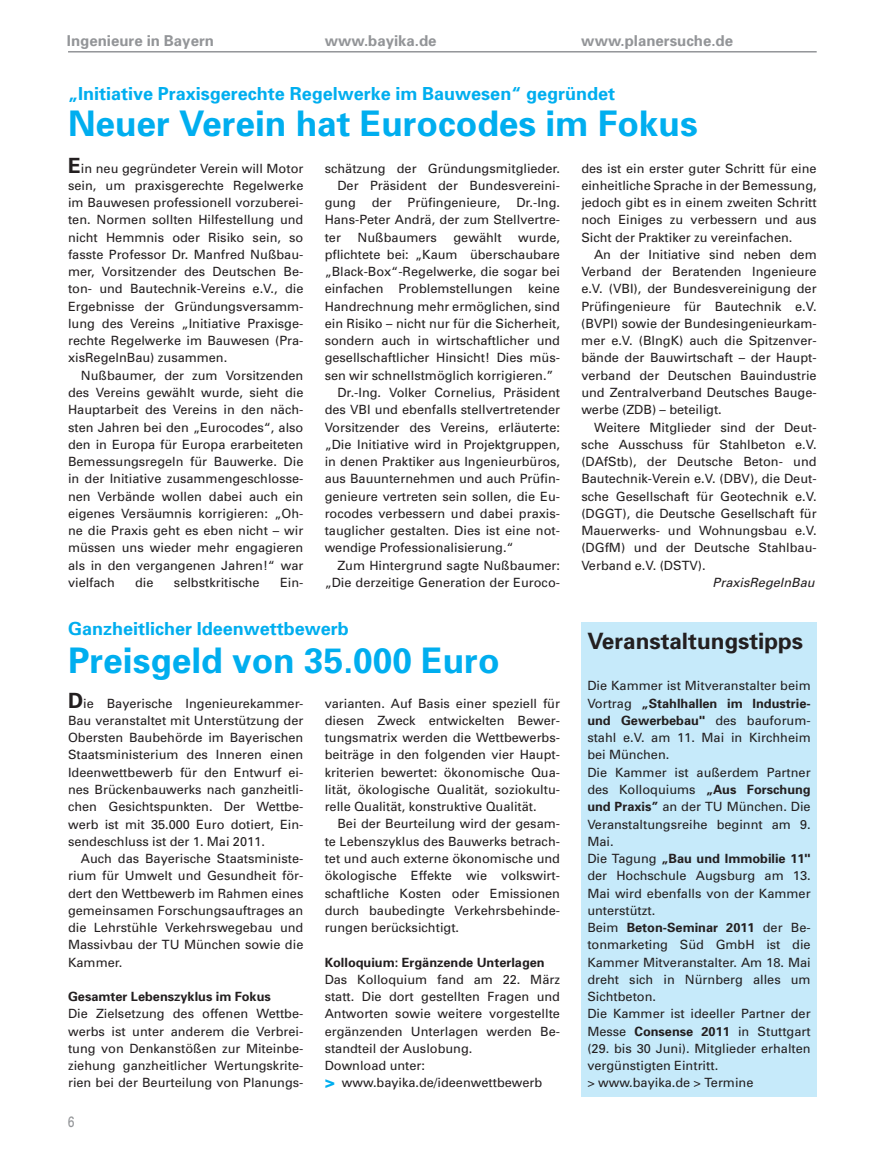
<style>
.page{position:relative;width:872px;height:1170px;background:#fff}
.page>*{position:absolute;margin:0;border:0;box-sizing:border-box;transform-origin:0 0}
.t1{font:700 35.25px "Univers";color:#00aeef}
.t2{font:700 22.5px "Univers";color:#231f20}
.t3{font:700 18px "Univers";color:#00aeef}
.t4{font:700 15px "Univers";color:#939598}
.t5{font:15px "Univers";color:#939598;scale:.8 1}
.t6{font:12.75px/17.2px "Univers";color:#231f20;text-align:justify}
.t7{font:700 12.75px "Univers";color:#231f20}
.t8{font:italic 12.75px "Univers";color:#231f20}
.s1{font-weight:700;font-size:21px}
.s2{font-weight:700}
</style>
<div class="page">
<hr style="left:68px;top:51px;width:748px;height:2px;background:#939598">
<div style="left:581px;top:622px;width:235px;height:474px;background:#c6eafa"></div>
<p class="t4" style="left:67px;top:35px;width:149px">Ingenieure in Bayern</p>
<p class="t4" style="left:325px;top:35px;width:113px">www.bayika.de</p>
<p class="t4" style="left:581px;top:35px;width:153px">www.planersuche.de</p>
<h3 class="t3" style="left:68px;top:87px;width:548px">„Initiative Praxisgerechte Regelwerke im Bauwesen“ gegründet</h3>
<h1 class="t1" style="left:68px;top:111px;width:631px">Neuer Verein hat Eurocodes im Fokus</h1>
<p class="t6" style="left:68px;top:160px;width:237px"><span class="s1">E</span>in neu gegründeter Verein will Motor sein, um praxisgerechte Regelwerke im Bauwesen professionell vorzuberei&shy;ten. Normen sollten Hilfestellung und nicht Hemmnis oder Risiko sein, so fasste Professor Dr. Manfred Nußbau&shy;mer, Vorsitzender des Deutschen Be&shy;ton- und Bautechnik-Vereins e.V., die Ergebnisse der Gründungsversamm&shy;lung des Vereins „Initiative Praxisge&shy;rechte Regelwerke im Bauwesen (Pra&shy;xisRegelnBau) zusammen.</p>
<p class="t6" style="left:68px;top:367px;width:237px;text-indent:13px">Nußbaumer, der zum Vorsitzenden des Vereins gewählt wurde, sieht die Hauptarbeit des Vereins in den näch&shy;sten Jahren bei den „Eurocodes“, also den in Europa für Europa erarbeiteten Bemessungsregeln für Bauwerke. Die in der Initiative zusammengeschlosse&shy;nen Verbände wollen dabei auch ein eigenes Versäumnis korrigieren: „Oh&shy;ne die Praxis geht es eben nicht – wir müssen uns wieder mehr engagieren als in den vergangenen Jahren!“ war vielfach</p>
<p class="t6" style="left:581px;top:160px;width:237px">des ist ein erster guter Schritt für eine einheitliche Sprache in der Bemessung, jedoch gibt es in einem zweiten Schritt noch Einiges zu verbessern und aus Sicht der Praktiker zu vereinfachen.</p>
<p class="t6" style="left:581px;top:247px;width:237px;text-indent:13px">An der Initiative sind neben dem Verband der Beratenden Ingenieure e.V. (VBI), der Bundesvereinigung der Prüfingenieure für Bautechnik e.V. (BVPI) sowie der Bundesingenieurkam&shy;mer e.V. (BIngK) auch die Spitzenver&shy;bände der Bauwirtschaft – der Haupt&shy;verband der Deutschen Bauindustrie und Zentralverband Deutsches Bauge&shy;werbe (ZDB) – beteiligt.</p>
<p class="t6" style="left:581px;top:419px;width:237px;text-indent:13px">Weitere Mitglieder sind der Deut&shy;sche Ausschuss für Stahlbeton e.V. (DAfStb), der Deutsche Beton- und Bautechnik-Verein e.V. (DBV), die Deut&shy;sche Gesellschaft für Geotechnik e.V. (DGGT), die Deutsche Gesellschaft für Mauerwerks- und Wohnungsbau e.V. (DGfM) und der Deutsche Stahlbau-Verband e.V. (DSTV).</p>
<p class="t8" style="left:712px;top:577px;width:104px">PraxisRegelnBau</p>
<p class="t6" style="left:325px;top:160px;width:237px">schätzung der Gründungsmitglieder.</p>
<p class="t6" style="left:337px;top:178px;width:224px">Der Präsident der Bundesvereini-</p>
<p class="t6" style="left:325px;top:195px;width:33px">gung</p>
<p class="t6" style="left:372px;top:195px;width:21px">der</p>
<p class="t6" style="left:325px;top:195px;width:237px;text-indent:83px">Prüfingenieure, Dr.-Ing.<br>Hans-Peter Andrä, der zum Stellvertre&shy;ter</p>
<p class="t6" style="left:357px;top:229px;width:81px">Nußbaumers</p>
<p class="t6" style="left:453px;top:229px;width:50px">gewählt</p>
<p class="t6" style="left:518px;top:229px;width:43px">wurde,</p>
<p class="t6" style="left:325px;top:247px;width:237px">pflichtete bei: „Kaum überschaubare</p>
<p class="t6" style="left:325px;top:264px;width:237px">„Black-Box“-Regelwerke, die sogar bei</p>
<p class="t6" style="left:325px;top:281px;width:237px">einfachen Problemstellungen keine</p>
<p class="t6" style="left:325px;top:298px;width:237px">Handrechnung mehr ermöglichen, sind</p>
<p class="t6" style="left:325px;top:316px;width:237px">ein Risiko – nicht nur für die Sicherheit,</p>
<p class="t6" style="left:325px;top:333px;width:237px">sondern auch in wirtschaftlicher und</p>
<p class="t6" style="left:325px;top:350px;width:237px">gesellschaftlicher Hinsicht! Dies müs-</p>
<p class="t6" style="left:325px;top:367px;width:230px">sen wir schnellstmöglich korrigieren.”</p>
<p class="t6" style="left:337px;top:385px;width:224px">Dr.-Ing. Volker Cornelius, Präsident</p>
<p class="t6" style="left:325px;top:402px;width:237px">des VBI und ebenfalls stellvertretender</p>
<p class="t6" style="left:325px;top:419px;width:237px">Vorsitzender des Vereins, erläuterte:</p>
<p class="t6" style="left:325px;top:436px;width:237px">„Die Initiative wird in Projektgruppen,</p>
<p class="t6" style="left:325px;top:454px;width:237px">in denen Praktiker aus Ingenieurbüros,</p>
<p class="t6" style="left:325px;top:471px;width:237px">aus Bauunternehmen und auch Prüfin-</p>
<p class="t6" style="left:325px;top:488px;width:237px">genieure vertreten sein sollen, die Eu-</p>
<p class="t6" style="left:325px;top:505px;width:237px">rocodes verbessern und dabei praxis-</p>
<p class="t6" style="left:325px;top:523px;width:237px">tauglicher gestalten. Dies ist eine not-</p>
<p class="t6" style="left:325px;top:540px;width:190px">wendige Professionalisierung.“</p>
<p class="t6" style="left:337px;top:557px;width:224px">Zum Hintergrund sagte Nußbaumer:</p>
<p class="t6" style="left:325px;top:574px;width:237px">„Die derzeitige Generation der Euroco-</p>
<p class="t6" style="left:135px;top:574px;width:20px">die</p>
<p class="t6" style="left:174px;top:574px;width:87px">selbstkritische</p>
<p class="t6" style="left:280px;top:574px;width:25px">Ein-</p>
<h3 class="t3" style="left:68px;top:622px;width:282px">Ganzheitlicher Ideenwettbewerb</h3>
<h1 class="t1" style="left:68px;top:647px;width:433px">Preisgeld von 35.000 Euro</h1>
<p class="t6" style="left:68px;top:695px;width:237px"><span class="s1">D</span>ie Bayerische Ingenieurekammer-Bau veranstaltet mit Unterstützung der Obersten Baubehörde im Bayerischen Staatsministerium des Inneren einen Ideenwettbewerb für den Entwurf ei&shy;nes Brückenbauwerks nach ganzheitli&shy;chen Gesichtspunkten. Der Wettbe&shy;werb ist mit 35.000 Euro dotiert, Ein&shy;sendeschluss ist der 1. Mai 2011.</p>
<p class="t6" style="left:68px;top:850px;width:237px;text-indent:13px">Auch das Bayerische Staatsministe&shy;rium für Umwelt und Gesundheit för&shy;dert den Wettbewerb im Rahmen eines gemeinsamen Forschungsauftrages an die Lehrstühle Verkehrswegebau und Massivbau der TU München sowie die Kammer.</p>
<p class="t7" style="left:68px;top:991px;width:204px">Gesamter Lebenszyklus im Fokus</p>
<p class="t6" style="left:68px;top:1006px;width:237px">Die Zielsetzung des offenen Wettbe&shy;werbs ist unter anderem die Verbrei&shy;tung von Denkanstößen zur Miteinbe&shy;ziehung ganzheitlicher Wertungskrite&shy;rien bei der Beurteilung von Planungs-</p>
<h2 class="t2" style="left:587px;top:633px;width:217px">Veranstaltungstipps</h2>
<p class="t6" style="left:587px;top:678px;width:225px;text-align:left">Die Kammer ist Mitveranstalter beim<br>Vortrag <span class="s2">„Stahlhallen im Industrie&shy;und Gewerbebau"</span> des bauforum&shy;stahl e.V. am 11. Mai in Kirchheim bei München.<br>Die Kammer ist außerdem Partner des Kolloquiums <span class="s2">„Aus Forschung und Praxis”</span> an der TU München. Die<br>Veranstaltungsreihe beginnt am 9.<br>Mai.<br>Die Tagung <span class="s2">„Bau und Immobilie 11" </span>der Hochschule Augsburg am 13.<br>Mai wird ebenfalls von der Kammer unterstützt.<br>Beim <span class="s2">Beton-Seminar 2011</span> der Be&shy;tonmarketing Süd GmbH ist die<br>Kammer Mitveranstalter. Am 18. Mai dreht sich in Nürnberg alles um<br>Sichtbeton.<br>Die Kammer ist ideeller Partner der<br>Messe <span class="s2">Consense 2011</span> in Stuttgart (29. bis 30 Juni). Mitglieder erhalten vergünstigten Eintritt.</p>
<p class="t6" style="left:325px;top:695px;width:237px">varianten. Auf Basis einer speziell für diesen Zweck entwickelten Bewer&shy;tungsmatrix werden die Wettbewerbs&shy;beiträge in den folgenden vier Haupt&shy;kriterien bewertet: ökonomische Qua&shy;lität, ökologische Qualität, soziokultu&shy;relle Qualität, konstruktive Qualität.</p>
<p class="t6" style="left:325px;top:816px;width:237px;text-indent:13px">Bei der Beurteilung wird der gesam&shy;te Lebenszyklus des Bauwerks betrach&shy;tet und auch externe ökonomische und ökologische Effekte wie volkswirt&shy;schaftliche Kosten oder Emissionen durch baubedingte Verkehrsbehinde&shy;rungen berücksichtigt.</p>
<p class="t7" style="left:325px;top:957px;width:221px">Kolloquium: Ergänzende Unterlagen</p>
<p class="t6" style="left:325px;top:971px;width:237px;text-align:left">Das Kolloquium fand am 22. März statt. Die dort gestellten Fragen und<br>Antworten sowie weitere vorgestellte ergänzenden Unterlagen werden Be&shy;standteil der Auslobung.<br>Download unter:</p>
<p class="t6" style="left:342px;top:1075px;width:202px">www.bayika.de/ideenwettbewerb</p>
<h3 class="t3" style="left:325px;top:1075px;width:12px">&gt;</h3>
<p class="t6" style="left:587px;top:1075px;width:168px">&gt; www.bayika.de &gt; Termine</p>
<p class="t5" style="left:68px;top:1115px;width:10px">6</p>
</div>
